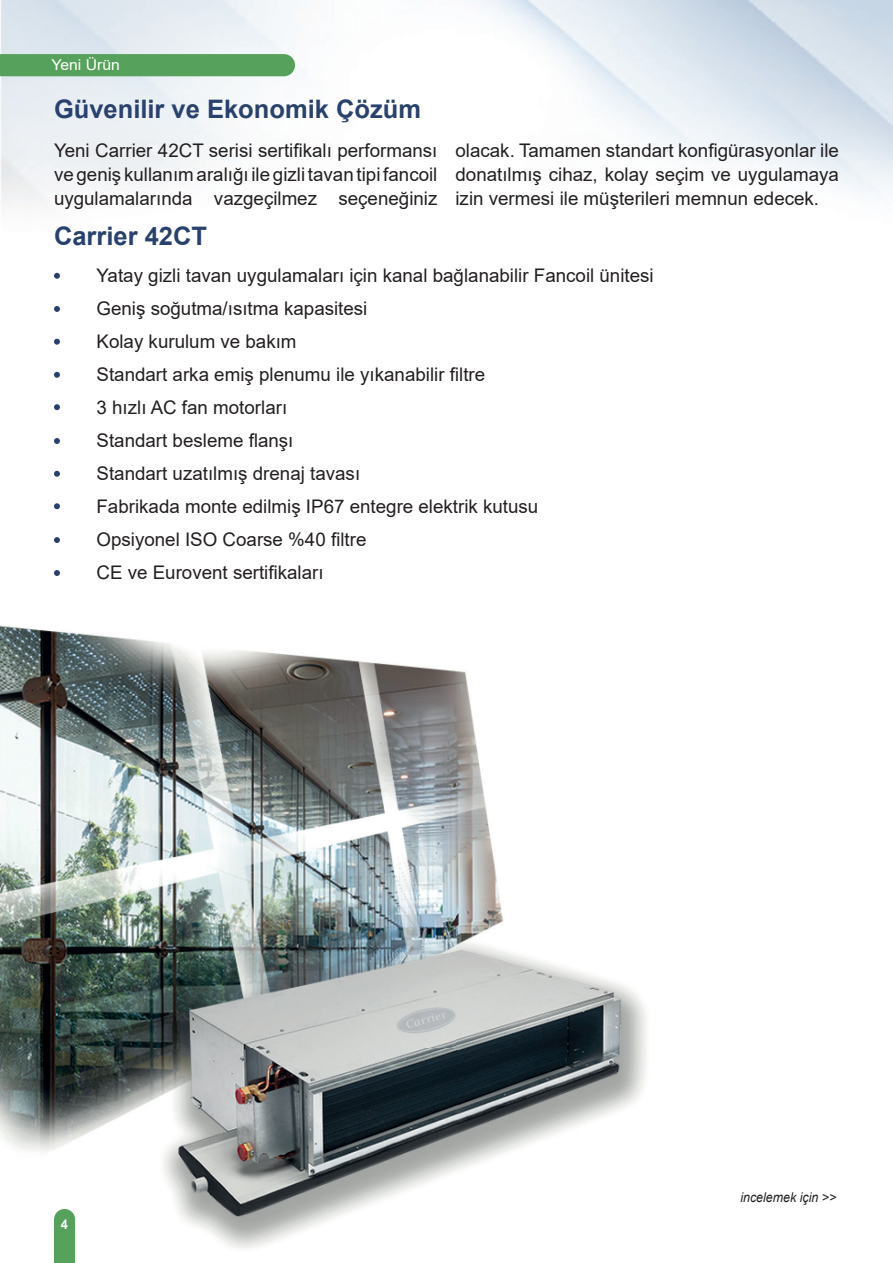
<style>
.page{position:relative;width:893px;height:1263px;background:#fff}
.page>*{position:absolute;margin:0;border:0;box-sizing:border-box;transform-origin:0 0}
.t1{font:700 25.5px "Arial";color:#29416e}
.t2{font:18.75px/33px "Arial";color:#231f20;text-align:justify}
.t3{font:15px "Arial";color:#fff;scale:1.05 1}
.t4{font:italic 13.5px "Arial";color:#231f20;scale:.92 1}
.t5{font:700 13.5px "Arial";color:#fff;scale:.95 1}
</style>
<div class="page">
<svg style="left:54px;top:273px;width:6px;height:6px"></svg>
<svg style="left:54px;top:306px;width:6px;height:6px"></svg>
<svg style="left:54px;top:339px;width:6px;height:6px"></svg>
<svg style="left:54px;top:372px;width:6px;height:6px"></svg>
<svg style="left:54px;top:404px;width:6px;height:6px"></svg>
<svg style="left:54px;top:438px;width:6px;height:6px"></svg>
<svg style="left:54px;top:471px;width:6px;height:6px"></svg>
<svg style="left:54px;top:570px;width:6px;height:6px"></svg>
<svg style="left:54px;top:503px;width:6px;height:6px"></svg>
<svg style="left:54px;top:537px;width:6px;height:6px"></svg>
<img style="left:1px;top:625px;width:645px;height:637px">
<svg style="left:54px;top:1209px;width:21px;height:54px"></svg>
<svg style="left:0;top:43px;width:298px;height:33px;background:#88bc90"></svg>
<p class="t3" style="left:51px;top:54px;width:67px">Yeni Ürün</p>
<h1 class="t1" style="left:54px;top:91px;width:369px">Güvenilir ve Ekonomik Çözüm</h1>
<p class="t2" style="left:54px;top:138px;width:385px;line-height:24px">Yeni Carrier 42CT serisi sertifikalı performansı ve geniş kullanım aralığı ile gizli tavan tipi fancoil uygulamalarında vazgeçilmez seçeneğiniz</p>
<p class="t2" style="left:455px;top:138px;width:385px;line-height:24px">olacak. Tamamen standart konfigürasyonlar ile donatılmış cihaz, kolay seçim ve uygulamaya izin vermesi ile müşterileri memnun edecek.</p>
<h1 class="t1" style="left:54px;top:218px;width:155px">Carrier 42CT</h1>
<p class="t2" style="left:97px;top:259px;width:559px;text-align:left">Yatay gizli tavan uygulamaları için kanal bağlanabilir Fancoil ünitesi Geniş soğutma/ısıtma kapasitesi<br>Kolay kurulum ve bakım<br>Standart arka emiş plenumu ile yıkanabilir filtre<br>3 hızlı AC fan motorları<br>Standart besleme flanşı<br>Standart uzatılmış drenaj tavası<br>Fabrikada monte edilmiş IP67 entegre elektrik kutusu<br>Opsiyonel ISO Coarse %40 filtre<br>CE ve Eurovent sertifikaları</p>
<p class="t5" style="left:61px;top:1215px;width:9px">4</p>
<p class="t4" style="left:740px;top:1189px;width:106px">incelemek için &gt;&gt;</p>
</div>
